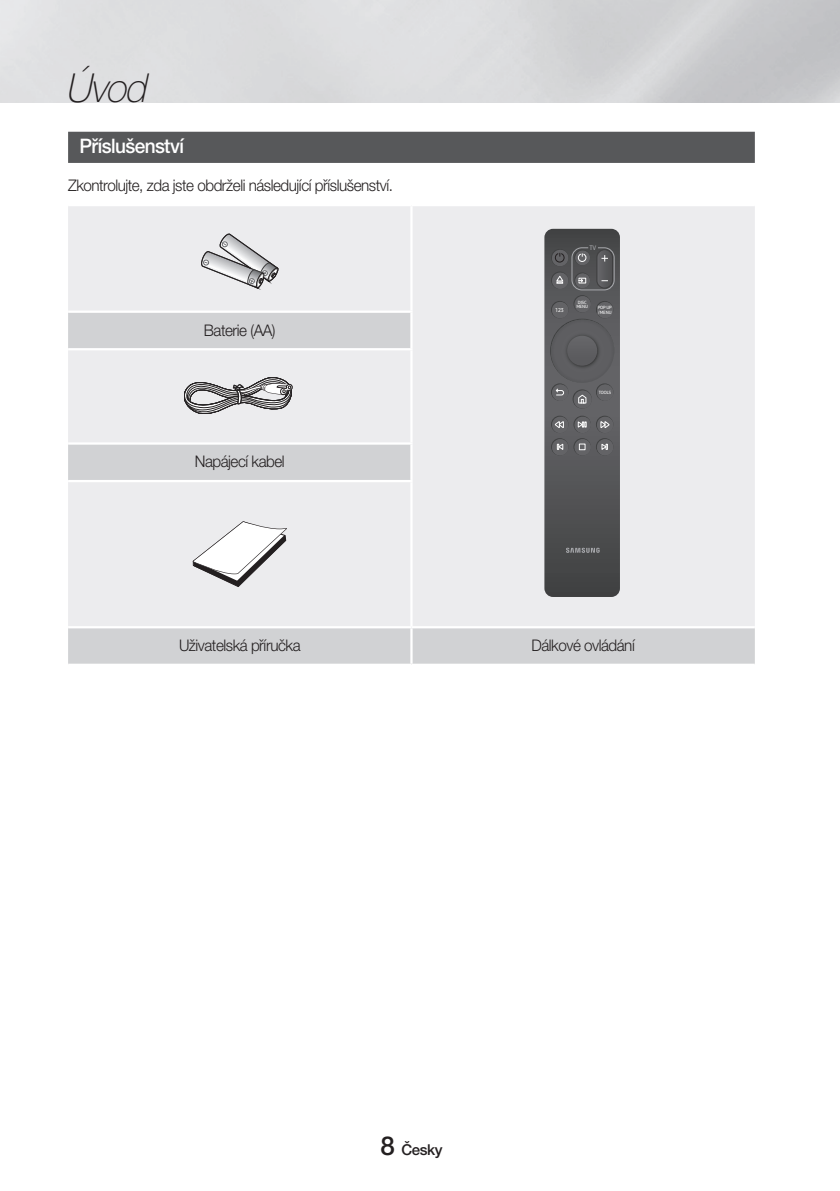
<style>
.page{position:relative;width:840px;height:1191px;background:#fff}
.page>*{position:absolute;margin:0;border:0;box-sizing:border-box;transform-origin:0 0}
.t1{font:italic 100 40px "Helvetica Neue cp";color:#231f20;scale:.95 1}
.Title_1_box__2012{font:500 20px "Helvetica Neue cp";letter-spacing:-.03em;color:#fff;scale:.95 1}
.Body_basic__2012{font:300 16px "Helvetica Neue cp";letter-spacing:-.03em;color:#231f20;scale:.95 1}
.t2{font:500 15px "Helvetica Neue cp";letter-spacing:-.03em;color:#231f20}
.t3{font:6.4px "Samsung One UI 600";color:#a8a9ad}
.t4{font:5.4px "Samsung One UI 600";color:#fff}
.t5{font:4.4px/4.4px "Samsung One UI 600";letter-spacing:-.025em;color:#fff}
.s1{font-size:26px}
</style>
<div class="page">
<div style="left:68px;top:132px;width:686px;height:31px;background:#57585a"></div>
<div style="left:68px;top:206px;width:686px;height:106px;background:#ececee"></div>
<svg style="left:68px;top:312px;width:686px;height:351px;background:#e5e5e7"></svg>
<hr style="left:410px;top:206px;width:2px;height:104px;background:#fff">
<hr style="left:68px;top:310px;width:344px;height:3px;background:#fff">
<hr style="left:410px;top:313px;width:2px;height:35px;background:#fff">
<hr style="left:68px;top:348px;width:344px;height:2px;background:#fff">
<hr style="left:410px;top:350px;width:2px;height:92px;background:#fff">
<hr style="left:68px;top:442px;width:344px;height:3px;background:#fff">
<hr style="left:410px;top:445px;width:2px;height:35px;background:#fff">
<hr style="left:68px;top:480px;width:344px;height:2px;background:#fff">
<hr style="left:410px;top:482px;width:2px;height:144px;background:#fff">
<hr style="left:68px;top:626px;width:343px;height:2px;background:#fff">
<hr style="left:411px;top:626px;width:343px;height:2px;background:#fff">
<hr style="left:410px;top:628px;width:2px;height:35px;background:#fff">
<svg style="left:200px;top:232px;width:80px;height:57px;background:#cdcdce"></svg>
<svg style="left:544px;top:229px;width:75px;height:368px;background:#5a5a5d"></svg>
<svg style="left:184px;top:377px;width:109px;height:37px;background:#abaaab"></svg>
<svg style="left:193px;top:521px;width:94px;height:66px"></svg>
<h1 class="t1" style="left:65px;top:65px;width:103px">Úvod</h1>
<p class="Title_1_box__2012" style="left:79px;top:135px;width:111px">Příslušenství</p>
<p class="Body_basic__2012" style="left:68px;top:176px;width:343px">Zkontrolujte, zda jste obdrželi následující příslušenství.</p>
<p class="Body_basic__2012" style="left:204px;top:321px;width:77px">Baterie (AA)</p>
<p class="Body_basic__2012" style="left:195px;top:452px;width:96px">Napájecí kabel</p>
<p class="t3" style="left:589px;top:244px;width:8px">TV</p>
<p class="t4" style="left:555px;top:306px;width:10px">123</p>
<p class="t5" style="left:576px;top:300px;width:13px;text-align:center">DISC<br>MENU</p>
<p class="t5" style="left:597px;top:305px;width:15px">POP UP /MENU</p>
<p class="t5" style="left:598px;top:390px;width:14px">TOOLS</p>
<p class="Body_basic__2012" style="left:179px;top:636px;width:129px">Uživatelská příručka</p>
<p class="Body_basic__2012" style="left:531px;top:636px;width:110px">Dálkové ovládání</p>
<p class="t2" style="left:380px;top:1140px;width:64px"><span class="s1">8</span> Česky</p>
</div>
